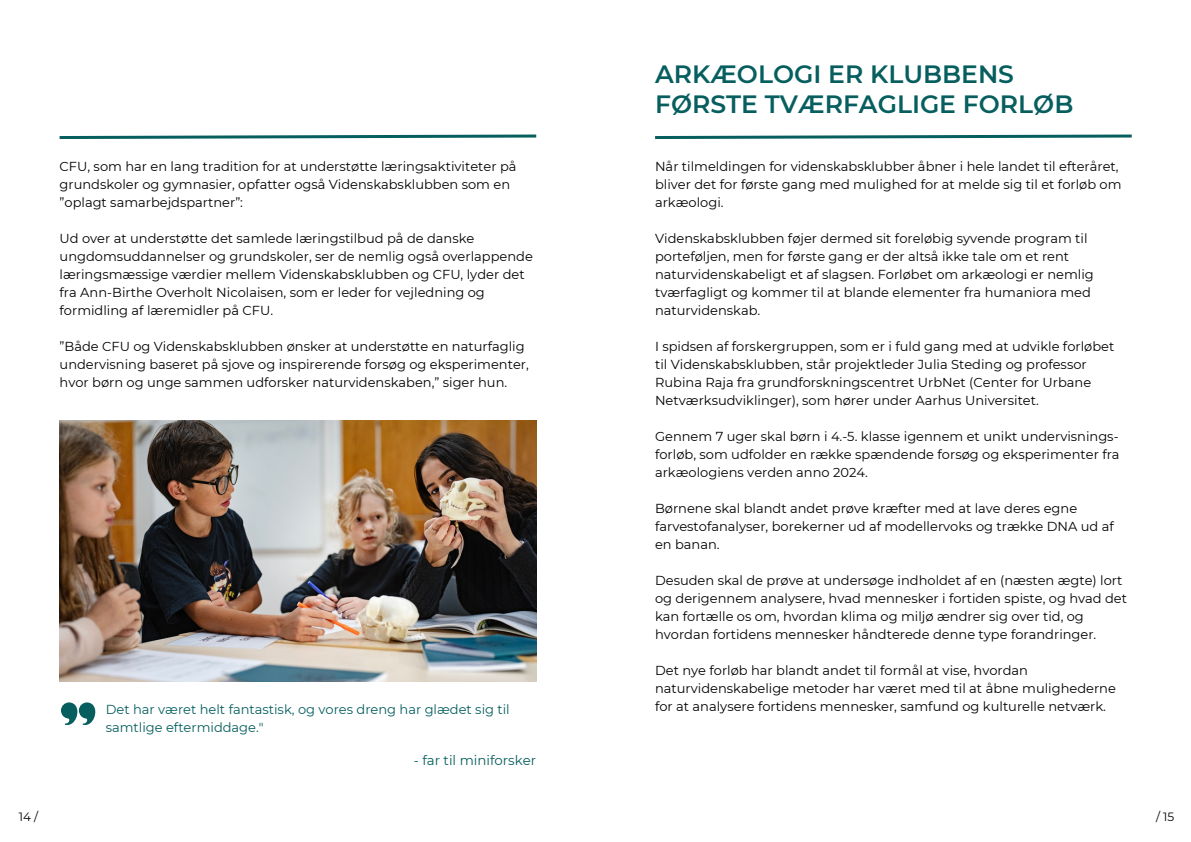
<style>
.page{position:relative;width:1191px;height:842px;background:#fff}
.page>*{position:absolute;margin:0;border:0;box-sizing:border-box;transform-origin:0 0}
.t1{font:600 25px/30px "Montserrat";color:#065e5e}
.t2{font:13.3px "Montserrat";color:#065e5e}
.t3{font:13px/18px "Montserrat";color:#000}
.t4{font:13px/18px "Montserrat";color:#065e5e}
.t5{font:12px "Montserrat";color:#000}
</style>
<div class="page">
<svg style="left:655px;top:134px;width:477px;height:5px"></svg>
<svg style="left:59px;top:134px;width:478px;height:5px"></svg>
<img style="left:60px;top:421px;width:476px;height:261px">
<svg style="left:61px;top:702px;width:34px;height:23px"></svg>
<p class="t3" style="left:60px;top:157px;width:458px">CFU, som har en lang tradition for at understøtte læringsaktiviteter på grundskoler og gymnasier, opfatter også Videnskabsklubben som en ”oplagt samarbejdspartner”:</p>
<p class="t3" style="left:60px;top:229px;width:475px">Ud over at understøtte det samlede læringstilbud på de danske ungdomsuddannelser og grundskoler, ser de nemlig også overlappende læringsmæssige værdier mellem Videnskabsklubben og CFU, lyder det fra Ann-Birthe Overholt Nicolaisen, som er leder for vejledning og formidling af læremidler på CFU.</p>
<p class="t3" style="left:60px;top:337px;width:471px">”Både CFU og Videnskabsklubben ønsker at understøtte en naturfaglig undervisning baseret på sjove og inspirerende forsøg og eksperimenter, hvor børn og unge sammen udforsker naturvidenskaben,” siger hun.</p>
<p class="t5" style="left:19px;top:809px;width:21px">14 /</p>
<p class="t4" style="left:106px;top:700px;width:405px">Det har været helt fantastisk, og vores dreng har glædet sig til samtlige eftermiddage."</p>
<p class="t2" style="left:414px;top:751px;width:124px">- far til miniforsker</p>
<h1 class="t1" style="left:655px;top:58px;width:420px">ARKÆOLOGI ER KLUBBENS<br>FØRSTE TVÆRFAGLIGE FORLØB</h1>
<p class="t3" style="left:655px;top:157px;width:468px">Når tilmeldingen for videnskabsklubber åbner i hele landet til efteråret, bliver det for første gang med mulighed for at melde sig til et forløb om arkæologi.</p>
<p class="t3" style="left:655px;top:229px;width:440px">Videnskabsklubben føjer dermed sit foreløbig syvende program til porteføljen, men for første gang er der altså ikke tale om et rent naturvidenskabeligt et af slagsen. Forløbet om arkæologi er nemlig tværfagligt og kommer til at blande elementer fra humaniora med naturvidenskab.</p>
<p class="t3" style="left:655px;top:337px;width:461px">I spidsen af forskergruppen, som er i fuld gang med at udvikle forløbet til Videnskabsklubben, står projektleder Julia Steding og professor Rubina Raja fra grundforskningscentret UrbNet (Center for Urbane Netværksudviklinger), som hører under Aarhus Universitet.</p>
<p class="t3" style="left:655px;top:427px;width:466px;text-align:justify">Gennem 7 uger skal børn i 4.-5. klasse igennem et unikt undervisnings&shy;forløb, som udfolder en række spændende forsøg og eksperimenter fra arkæologiens verden anno 2024.</p>
<p class="t3" style="left:655px;top:499px;width:460px">Børnene skal blandt andet prøve kræfter med at lave deres egne farvestofanalyser, borekerner ud af modellervoks og trække DNA ud af en banan.</p>
<p class="t3" style="left:655px;top:571px;width:473px">Desuden skal de prøve at undersøge indholdet af en (næsten ægte) lort og derigennem analysere, hvad mennesker i fortiden spiste, og hvad det kan fortælle os om, hvordan klima og miljø ændrer sig over tid, og hvordan fortidens mennesker håndterede denne type forandringer.</p>
<p class="t3" style="left:655px;top:661px;width:462px">Det nye forløb har blandt andet til formål at vise, hvordan naturvidenskabelige metoder har været med til at åbne mulighederne for at analysere fortidens mennesker, samfund og kulturelle netværk.</p>
<p class="t5" style="left:1156px;top:809px;width:20px">/ 15</p>
</div>
